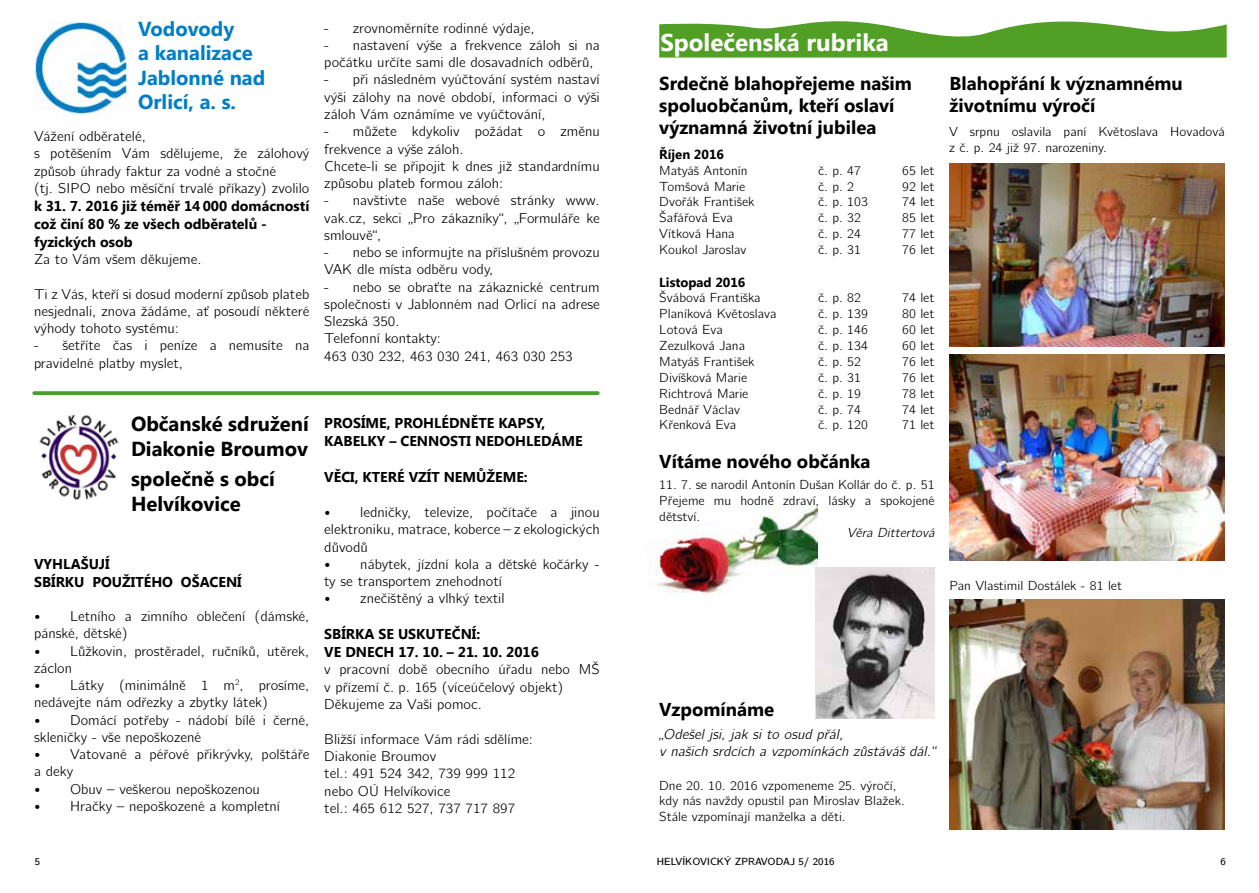
<style>
.page{position:relative;width:1259px;height:893px;background:#fff}
.page>*{position:absolute;margin:0;border:0;box-sizing:border-box;transform-origin:0 0}
.t1{font:700 24.15px "Segoe UI";color:#fff}
.t2{font:700 20.25px/24.3px "Segoe UI";color:#000}
.t3{font:700 20.25px/24.3px "Segoe UI";color:#007ec7}
.t4{font:700 18.6px/22.4px "Segoe UI";color:#000}
.t5{font:14.25px/17.2px "CMU Bright";color:#000}
.t6{font:700 14.25px/18px "Segoe UI";color:#000}
.t7{font:italic 14.25px/17.2px "CMU Bright";color:#000}
.t8{font:13.05px/15.9px "CMU Bright";color:#000}
.t9{font:700 13.05px "Segoe UI";color:#000}
.t10{font:italic 13.05px "CMU Bright";color:#000}
.t11{font:600 10.35px "CMU Bright";color:#000}
.s1{font-family:"Calibri";font-size:13.05px}
</style>
<div class="page">
<img style="left:646px;top:507px;width:171px;height:86px">
<svg style="left:659px;top:21px;width:567px;height:37px;background:#6eb049"></svg>
<img style="left:34px;top:21px;width:93px;height:93px">
<svg style="left:34px;top:391px;width:564px;height:4px;background:#4ea636"></svg>
<img style="left:39px;top:414px;width:80px;height:86px">
<img style="left:815px;top:568px;width:119px;height:151px">
<img style="left:949px;top:354px;width:276px;height:206px">
<img style="left:949px;top:164px;width:276px;height:182px">
<img style="left:949px;top:599px;width:276px;height:230px">
<h2 class="t3" style="left:138px;top:16px;width:129px">Vodovody<br>a kanalizace<br>Jablonné nad<br>Orlicí, a. s.</h2>
<p class="t5" style="left:34px;top:126px;width:277px">Vážení odběratelé,<br>s potěšením Vám sdělujeme, že zálohový způsob úhrady faktur za vodné a stočné<br>(tj. SIPO nebo měsíční trvalé příkazy) zvolilo</p>
<p class="t6" style="left:34px;top:196px;width:277px">k 31. 7. 2016 již téměř 14 000 domácností což činí 80 % ze všech odběratelů - fyzických osob</p>
<p class="t5" style="left:34px;top:249px;width:169px">Za to Vám všem děkujeme.</p>
<p class="t5" style="left:34px;top:284px;width:277px;text-align:justify">Ti z Vás, kteří si dosud moderní způsob plateb nesjednali, znova žádáme, ať posoudí některé výhody tohoto systému:</p>
<p class="t5" style="left:34px;top:335px;width:277px">- šetříte čas i peníze a nemusíte na pravidelné platby myslet,</p>
<p class="t5" style="left:324px;top:18px;width:212px">- zrovnoměrníte rodinné výdaje,</p>
<p class="t5" style="left:324px;top:35px;width:277px">- nastavení výše a frekvence záloh si na počátku určíte sami dle dosavadních odběrů,</p>
<p class="t5" style="left:324px;top:70px;width:277px;text-align:justify">- při následném vyúčtování systém nastaví výši zálohy na nové období, informaci o výši záloh Vám oznámíme ve vyúčtování,</p>
<p class="t5" style="left:324px;top:121px;width:277px">- můžete kdykoliv požádat o změnu frekvence a výše záloh.<br>Chcete-li se připojit k dnes již standardnímu způsobu plateb formou záloh:</p>
<p class="t5" style="left:324px;top:190px;width:277px;text-align:justify">- navštivte naše webové stránky www. vak.cz, sekci „Pro zákazníky“, „Formuláře ke smlouvě“,</p>
<p class="t5" style="left:324px;top:242px;width:277px">- nebo se informujte na příslušném provozu<br>VAK dle místa odběru vody,</p>
<p class="t5" style="left:324px;top:277px;width:277px">- nebo se obraťte na zákaznické centrum společnosti v Jablonném nad Orlicí na adrese<br>Slezská 350.<br>Telefonní kontakty:<br>463 030 232, 463 030 241, 463 030 253</p>
<h2 class="t2" style="left:131px;top:411px;width:179px">Občanské sdružení<br>Diakonie Broumov</h2>
<h2 class="t2" style="left:131px;top:466px;width:145px">společně s obcí<br>Helvíkovice</h2>
<p class="t6" style="left:34px;top:554px;width:209px">VYHLAŠUJÍ<br>SBÍRKU POUŽITÉHO OŠACENÍ</p>
<p class="t5" style="left:34px;top:606px;width:277px"><span class="s1">•</span> Letního a zimního oblečení (dámské, pánské, dětské)</p>
<p class="t5" style="left:34px;top:641px;width:277px"><span class="s1">•</span> Lůžkovin, prostěradel, ručníků, utěrek, záclon</p>
<p class="t5" style="left:34px;top:675px;width:277px"><span class="s1">•</span> Látky (minimálně 1 m<sup>2</sup>, prosíme, nedávejte nám odřezky a zbytky látek)</p>
<p class="t5" style="left:34px;top:710px;width:277px"><span class="s1">•</span> Domácí potřeby - nádobí bílé i černé, skleničky - vše nepoškozené</p>
<p class="t5" style="left:34px;top:744px;width:277px"><span class="s1">•</span> Vatované a péřové přikrývky, polštáře a deky</p>
<p class="t5" style="left:34px;top:779px;width:227px"><span class="s1">•</span> Obuv – veškerou nepoškozenou</p>
<p class="t5" style="left:34px;top:796px;width:248px"><span class="s1">•</span> Hračky – nepoškozené a kompletní</p>
<p class="t6" style="left:324px;top:413px;width:260px">PROSÍME, PROHLÉDNĚTE KAPSY,<br>KABELKY – CENNOSTI NEDOHLEDÁME</p>
<p class="t6" style="left:324px;top:467px;width:205px">VĚCI, KTERÉ VZÍT NEMŮŽEME:</p>
<p class="t5" style="left:324px;top:502px;width:277px;text-align:justify"><span class="s1">•</span> ledničky, televize, počítače a jinou elektroniku, matrace, koberce – z ekologických důvodů</p>
<p class="t5" style="left:324px;top:554px;width:277px"><span class="s1">•</span> nábytek, jízdní kola a dětské kočárky - ty se transportem znehodnotí</p>
<p class="t5" style="left:324px;top:588px;width:182px"><span class="s1">•</span> znečištěný a vlhký textil</p>
<p class="t6" style="left:324px;top:624px;width:216px">SBÍRKA SE USKUTEČNÍ:<br>VE DNECH 17. 10. – 21. 10. 2016</p>
<p class="t5" style="left:324px;top:659px;width:277px;line-height:17.7px">v pracovní době obecního úřadu nebo MŠ v přízemí č. p. 165 (víceúčelový objekt)<br>Děkujeme za Vaši pomoc.</p>
<p class="t5" style="left:324px;top:729px;width:210px">Bližší informace Vám rádi sdělíme:<br>Diakonie Broumov<br>tel.: 491 524 342, 739 999 112 nebo OÚ Helvíkovice<br>tel.: 465 612 527, 737 717 897</p>
<h1 class="t1" style="left:660px;top:26px;width:230px">Společenská rubrika</h1>
<h3 class="t4" style="left:659px;top:71px;width:254px">Srdečně blahopřejeme našim spoluobčanům, kteří oslaví významná životní jubilea</h3>
<p class="t9" style="left:659px;top:145px;width:66px">Říjen 2016</p>
<p class="t8" style="left:659px;top:161px;width:90px">Matyáš Antonín</p>
<p class="t8" style="left:818px;top:161px;width:45px">č. p. 47</p>
<p class="t8" style="left:902px;top:161px;width:34px">65 let</p>
<p class="t8" style="left:659px;top:177px;width:88px">Tomšová Marie</p>
<p class="t8" style="left:818px;top:177px;width:38px">č. p. 2</p>
<p class="t8" style="left:902px;top:177px;width:34px">92 let</p>
<p class="t8" style="left:659px;top:193px;width:97px">Dvořák František</p>
<p class="t8" style="left:818px;top:193px;width:51px">č. p. 103</p>
<p class="t8" style="left:902px;top:193px;width:34px">74 let</p>
<p class="t8" style="left:659px;top:209px;width:75px">Šafářová Eva</p>
<p class="t8" style="left:818px;top:209px;width:45px">č. p. 32</p>
<p class="t8" style="left:902px;top:209px;width:34px">85 let</p>
<p class="t8" style="left:659px;top:224px;width:77px">Vítková Hana</p>
<p class="t8" style="left:818px;top:224px;width:45px">č. p. 24</p>
<p class="t8" style="left:902px;top:224px;width:34px">77 let</p>
<p class="t8" style="left:659px;top:240px;width:89px">Koukol Jaroslav</p>
<p class="t8" style="left:818px;top:240px;width:45px">č. p. 31</p>
<p class="t8" style="left:902px;top:240px;width:34px">76 let</p>
<p class="t9" style="left:659px;top:273px;width:88px">Listopad 2016</p>
<p class="t8" style="left:659px;top:289px;width:103px">Švábová Františka</p>
<p class="t8" style="left:818px;top:289px;width:45px">č. p. 82</p>
<p class="t8" style="left:902px;top:289px;width:34px">74 let</p>
<p class="t8" style="left:659px;top:305px;width:119px">Planíková Květoslava</p>
<p class="t8" style="left:818px;top:305px;width:51px">č. p. 139</p>
<p class="t8" style="left:902px;top:305px;width:34px">80 let</p>
<p class="t8" style="left:659px;top:320px;width:65px">Lotová Eva</p>
<p class="t8" style="left:818px;top:320px;width:51px">č. p. 146</p>
<p class="t8" style="left:902px;top:320px;width:34px">60 let</p>
<p class="t8" style="left:659px;top:336px;width:87px">Zezulková Jana</p>
<p class="t8" style="left:818px;top:336px;width:51px">č. p. 134</p>
<p class="t8" style="left:902px;top:336px;width:34px">60 let</p>
<p class="t8" style="left:659px;top:352px;width:97px">Matyáš František</p>
<p class="t8" style="left:818px;top:352px;width:45px">č. p. 52</p>
<p class="t8" style="left:902px;top:352px;width:34px">76 let</p>
<p class="t8" style="left:659px;top:368px;width:89px">Divíšková Marie</p>
<p class="t8" style="left:818px;top:368px;width:45px">č. p. 31</p>
<p class="t8" style="left:902px;top:368px;width:34px">76 let</p>
<p class="t8" style="left:659px;top:384px;width:91px">Richtrová Marie</p>
<p class="t8" style="left:818px;top:384px;width:45px">č. p. 19</p>
<p class="t8" style="left:902px;top:384px;width:34px">78 let</p>
<p class="t8" style="left:659px;top:400px;width:82px">Bednář Václav</p>
<p class="t8" style="left:818px;top:400px;width:45px">č. p. 74</p>
<p class="t8" style="left:902px;top:400px;width:34px">74 let</p>
<p class="t8" style="left:659px;top:416px;width:79px">Křenková Eva</p>
<p class="t8" style="left:818px;top:416px;width:51px">č. p. 120</p>
<p class="t8" style="left:902px;top:416px;width:34px">71 let</p>
<h3 class="t4" style="left:659px;top:449px;width:213px">Vítáme nového občánka</h3>
<p class="t8" style="left:659px;top:476px;width:277px;text-align:justify">11. 7. se narodil Antonín Dušan Kollár do č. p. 51<br>Přejeme mu hodně zdraví, lásky a spokojené dětství.</p>
<p class="t10" style="left:846px;top:521px;width:89px">Věra Dittertová</p>
<h3 class="t4" style="left:949px;top:71px;width:235px">Blahopřání k významnému životnímu výročí</h3>
<p class="t8" style="left:949px;top:122px;width:277px">V srpnu oslavila paní Květoslava Hovadová z č. p. 24 již 97. narozeniny.</p>
<p class="t8" style="left:949px;top:576px;width:174px">Pan Vlastimil Dostálek - 81 let</p>
<h3 class="t4" style="left:659px;top:697px;width:117px">Vzpomínáme</h3>
<p class="t7" style="left:659px;top:724px;width:278px">„Odešel jsi, jak si to osud přál,<br>v našich srdcích a vzpomínkách zůstáváš dál.“</p>
<p class="t8" style="left:659px;top:776px;width:247px">Dne 20. 10. 2016 vzpomeneme 25. výročí, kdy nás navždy opustil pan Miroslav Blažek.<br>Stále vzpomínají manželka a děti.</p>
<p class="t11" style="left:35px;top:852px;width:7px">5</p>
<p class="t11" style="left:657px;top:852px;width:179px">HELVÍKOVICKÝ ZPRAVODAJ 5/ 2016</p>
<p class="t11" style="left:1220px;top:852px;width:7px">6</p>
</div>
